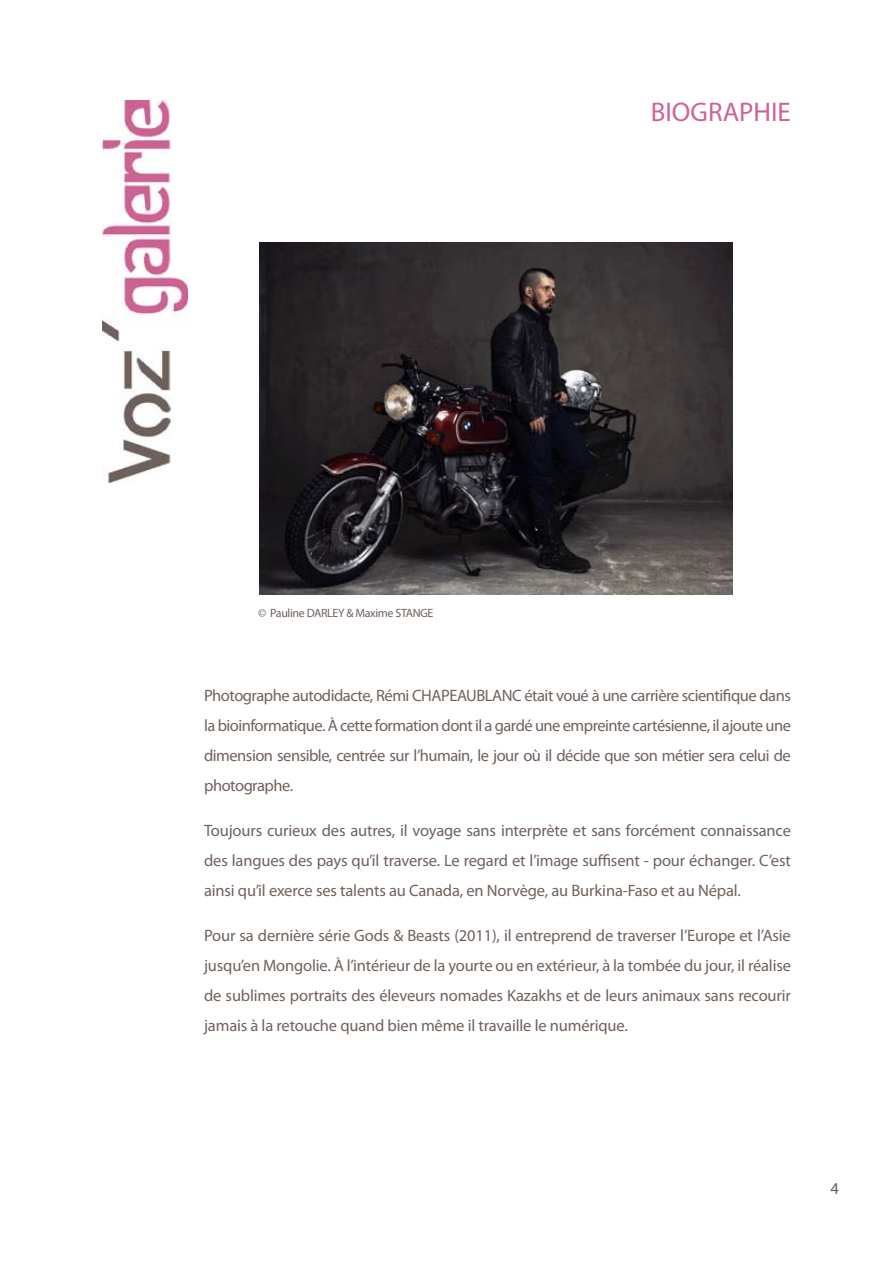
<style>
.page{position:relative;width:893px;height:1263px;background:#fff}
.page>*{position:absolute;margin:0;border:0;box-sizing:border-box;transform-origin:0 0}
.t1{font:27px "Myriad Pro";color:#ce6294}
.t2{font:16.5px/30px "Myriad Pro";letter-spacing:-.01em;color:#6f625c;text-align:justify}
.t3{font:16.5px "Myriad Pro";color:#616264}
.t4{font:12px "Myriad Pro";letter-spacing:-.03em;color:#6f625c}
</style>
<div class="page">
<img style="left:260px;top:242px;width:473px;height:352px">
<img style="left:102px;top:101px;width:85px;height:382px">
<h1 class="t1" style="left:651px;top:96px;width:142px">BIOGRAPHIE</h1>
<p class="t4" style="left:258px;top:605px;width:177px">© Pauline DARLEY &amp; Maxime STANGE</p>
<p class="t2" style="left:204px;top:680px;width:588px">Photographe autodidacte, Rémi CHAPEAUBLANC était voué à une carrière scientifique dans la bioinformatique. À cette formation dont il a gardé une empreinte cartésienne, il ajoute une dimension sensible, centrée sur l’humain, le jour où il décide que son métier sera celui de photographe.</p>
<p class="t2" style="left:204px;top:815px;width:588px">Toujours curieux des autres, il voyage sans interprète et sans forcément connaissance des langues des pays qu’il traverse. Le regard et l’image suffisent - pour échanger. C’est ainsi qu’il exerce ses talents au Canada, en Norvège, au Burkina-Faso et au Népal.</p>
<p class="t2" style="left:204px;top:920px;width:588px">Pour sa dernière série Gods &amp; Beasts (2011), il entreprend de traverser l’Europe et l’Asie jusqu’en Mongolie. À l’intérieur de la yourte ou en extérieur, à la tombée du jour, il réalise de sublimes portraits des éleveurs nomades Kazakhs et de leurs animaux sans recourir jamais à la retouche quand bien même il travaille le numérique.</p>
<p class="t3" style="left:830px;top:1178px;width:10px">4</p>
</div>
